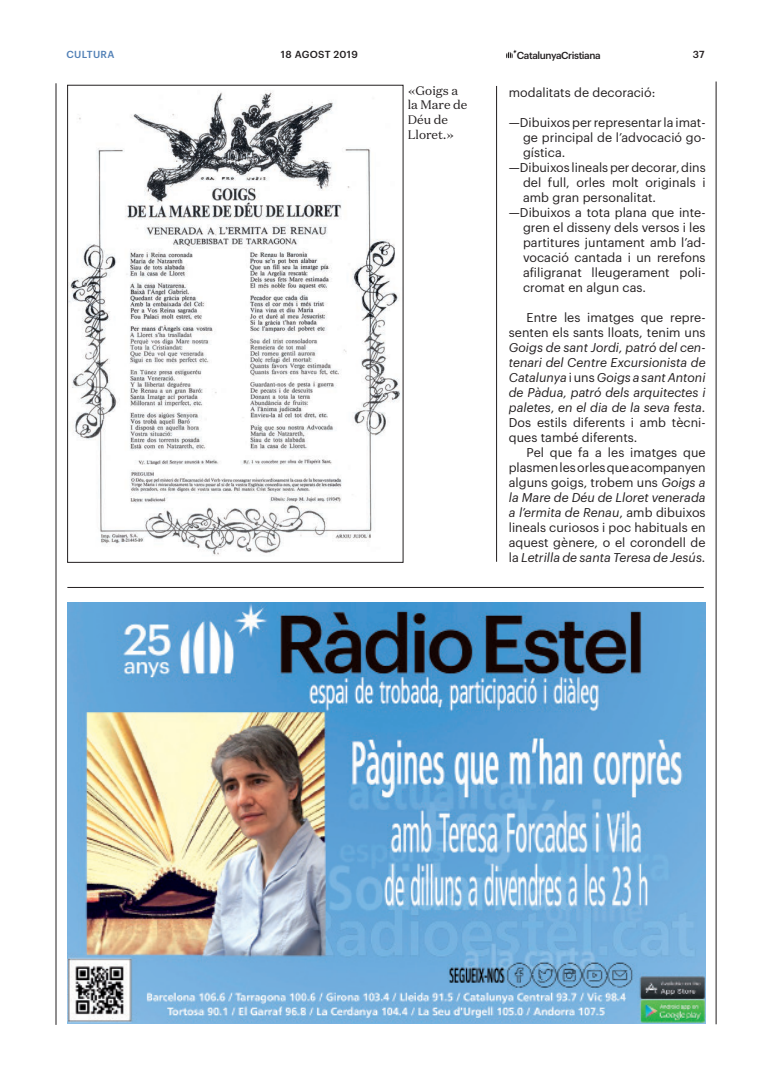
<style>
.page{position:relative;width:773px;height:1081px;background:#fff}
.page>*{position:absolute;margin:0;border:0;box-sizing:border-box;transform-origin:0 0}
.t1{font:12.5px/15px "Graphik";letter-spacing:.005em;color:#231f20;text-align:right}
.t2{font:italic 12.5px/15px "Graphik";letter-spacing:.005em;color:#231f20;text-align:justify}
.t3{font:12.38px/14.6px "Domaine Text";color:#231f20}
.t4{font:500 10px "Graphik";letter-spacing:-.04em;color:#231f20}
.t5{font:500 10px "Graphik";letter-spacing:.03em;color:#231f20}
.t6{font:500 10px "Graphik";letter-spacing:.035em;color:#5180b6}
.s1{font-style:normal}
.s2{font-style:italic}
</style>
<div class="page">
<img style="left:69px;top:92px;width:331px;height:464px">
<svg style="left:506px;top:50px;width:11px;height:8px"></svg>
<hr style="left:715px;top:81px;width:1px;height:943px;background:#231f20">
<hr style="left:56px;top:83px;width:1px;height:942px;background:#231f20">
<hr style="left:496px;top:86px;width:1px;height:476px;background:#231f20">
<img style="left:67px;top:602px;width:638px;height:421px">
<hr style="left:67px;top:587px;width:636px;height:1px;background:#231f20">
<p class="t6" style="left:66px;top:47px;width:50px">CULTURA</p>
<p class="t5" style="left:281px;top:47px;width:78px">18 AGOST 2019</p>
<p class="t4" style="left:516px;top:47px;width:85px">CatalunyaCristiana</p>
<p class="t4" style="left:692px;top:47px;width:13px">37</p>
<p class="t1" style="left:508px;top:84px;width:148px">modalitats de decoració:</p>
<p class="t1" style="left:508px;top:114px;width:198px">—Dibuixos per representar la imat-</p>
<p class="t1" style="left:523px;top:129px;width:184px">ge principal de l’advocació go-</p>
<p class="t1" style="left:523px;top:144px;width:44px">gística.</p>
<p class="t1" style="left:508px;top:159px;width:198px">—Dibuixos lineals per decorar, dins</p>
<p class="t1" style="left:523px;top:174px;width:184px">del full, orles molt originals i</p>
<p class="t1" style="left:523px;top:189px;width:135px">amb gran personalitat.</p>
<p class="t1" style="left:508px;top:204px;width:198px">—Dibuixos a tota plana que inte-</p>
<p class="t1" style="left:523px;top:219px;width:184px">gren el disseny dels versos i les</p>
<p class="t1" style="left:523px;top:234px;width:184px">partitures juntament amb l’ad-</p>
<p class="t1" style="left:523px;top:249px;width:184px">vocació cantada i un rerefons</p>
<p class="t1" style="left:523px;top:264px;width:184px">afiligranat lleugerament poli-</p>
<p class="t1" style="left:523px;top:279px;width:125px">cromat en algun cas.</p>
<p class="t1" style="left:508px;top:309px;width:198px">Entre les imatges que repre&shy;senten els sants lloats, tenim uns</p>
<p class="t2" style="left:508px;top:339px;width:198px">Goigs de sant Jordi, patró del cen&shy;tenari del Centre Excursionista de Catalunya <span class="s1">i uns</span> Goigs a sant Antoni de Pàdua, patró dels arquitectes i paletes<span class="s1">,</span> en el dia de la seva festa.<br><span class="s1">Dos estils diferents i amb tècni&shy;ques també diferents.</span></p>
<p class="t1" style="left:508px;top:444px;width:198px;text-align:justify;text-indent:18px">Pel que fa a les imatges que plasmen les orles que acompanyen alguns goigs, trobem uns <span class="s2">Goigs a la Mare de Déu de Lloret venerada a l’ermita de Renau</span>, amb dibuixos lineals curiosos i poc habituals en aquest gènere, o el corondell de la <span class="s2">Letrilla de santa Teresa de Jesús.</span></p>
<p class="t3" style="left:407px;top:83px;width:61px">«Goigs a la Mare de<br>Déu de<br>Lloret.»</p>
</div>
